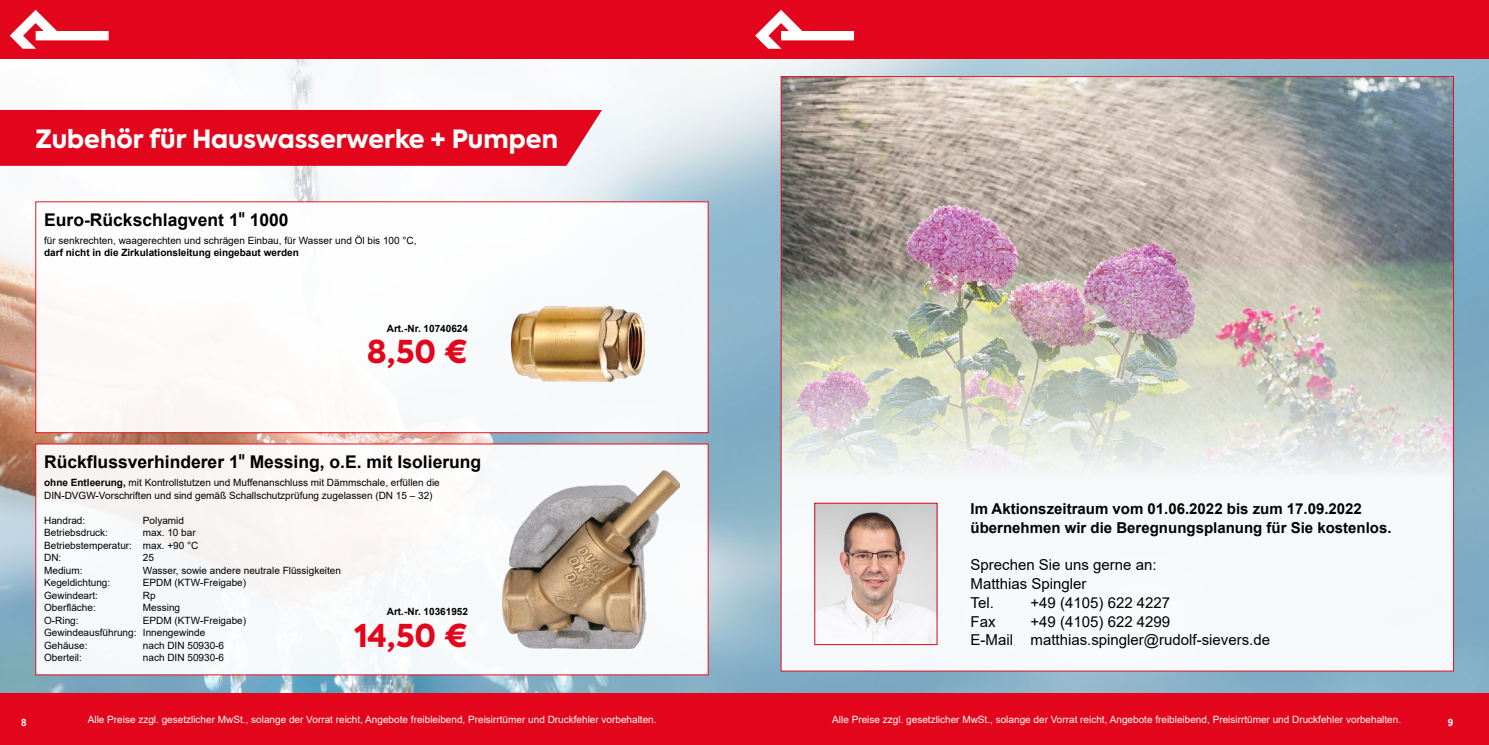
<style>
.page{position:relative;width:1489px;height:745px;background:#fff}
.page>*{position:absolute;margin:0;border:0;box-sizing:border-box;transform-origin:0 0}
.t1{font:800 31.25px "Axiforma";color:#e3051b}
.t2{font:800 25px "Axiforma";color:#fff}
.t3{font:700 17.5px "Arial";color:#000}
.t4{font:15px/18.8px "Arial";color:#000}
.t5{font:700 15px/18.8px "Arial";color:#000}
.t6{font:10px/12.5px "Arial";color:#000}
.t7{font:10px "Arial";color:#fff}
.t8{font:700 10px "Arial";color:#000}
.t9{font:700 10px "Arial";color:#fff}
.s1{font-family:"Dirty Headline";font-weight:400}
.s2{font-weight:700}
</style>
<div class="page">
<img style="left:0;top:58px;width:1488px;height:635px">
<div style="left:0;top:693px;width:1488px;height:51px;background:#e3051b"></div>
<div style="left:781px;top:76px;width:672px;height:594px;background:#f6f9fa"></div>
<img style="left:782px;top:78px;width:669px;height:390px">
<div style="left:35px;top:201px;width:673px;height:232px;background:#fff;border:1px solid #e3051b"></div>
<div style="left:35px;top:443px;width:673px;height:231px;background:#f7f9fa"></div>
<div style="left:0;top:0;width:750px;height:58px;background:#e3051b"></div>
<svg style="left:10px;top:10px;width:99px;height:39px"></svg>
<div style="left:738px;top:0;width:750px;height:58px;background:#e3051b"></div>
<svg style="left:755px;top:10px;width:99px;height:39px"></svg>
<img style="left:511px;top:306px;width:133px;height:75px">
<div style="left:0;top:110px;width:602px;height:56px;background:#e3051b"></div>
<img style="left:502px;top:470px;width:177px;height:178px">
<img style="left:816px;top:504px;width:119px;height:138px">
<div style="left:814px;top:502px;width:123px;height:142px;border:1px solid #e3051b"></div>
<h2 class="t2" style="left:35px;top:121px;width:524px">Zubehör für Hauswasserwerke + Pumpen</h2>
<h3 class="t3" style="left:44px;top:207px;width:246px">Euro-Rückschlagvent 1<span class="s1">"</span> 1000</h3>
<p class="t6" style="left:44px;top:234px;width:374px">für senkrechten, waagerechten und schrägen Einbau, für Wasser und Öl bis 100 °C,</p>
<p class="t8" style="left:44px;top:246px;width:256px">darf nicht in die Zirkulationsleitung eingebaut werden</p>
<p class="t8" style="left:387px;top:321px;width:83px">Art.-Nr. 10740624</p>
<h1 class="t1" style="left:367px;top:330px;width:103px">8,50 €</h1>
<h3 class="t3" style="left:44px;top:449px;width:438px">Rückflussverhinderer 1<span class="s1">"</span> Messing, o.E. mit Isolierung</h3>
<p class="t6" style="left:44px;top:476px;width:397px"><span class="s2">ohne Entleerung,</span> mit Kontrollstutzen und Muffenanschluss mit Dämmschale, erfüllen die<br>DIN-DVGW-Vorschriften und sind gemäß Schallschutzprüfung zugelassen (DN 15 – 32)</p>
<p class="t6" style="left:44px;top:513px;width:43px">Handrad:</p>
<p class="t6" style="left:143px;top:513px;width:43px">Polyamid</p>
<p class="t6" style="left:44px;top:526px;width:65px">Betriebsdruck:</p>
<p class="t6" style="left:44px;top:526px;width:156px;text-indent:99px">max. 10 bar<br>Betriebstemperatur: max. +90 °C<br>DN:</p>
<p class="t6" style="left:143px;top:551px;width:13px">25</p>
<p class="t6" style="left:44px;top:563px;width:40px">Medium:</p>
<p class="t6" style="left:143px;top:563px;width:200px">Wasser, sowie andere neutrale Flüssigkeiten</p>
<p class="t6" style="left:44px;top:576px;width:68px">Kegeldichtung:</p>
<p class="t6" style="left:143px;top:576px;width:105px">EPDM (KTW-Freigabe)</p>
<p class="t6" style="left:44px;top:588px;width:55px">Gewindeart:</p>
<p class="t6" style="left:143px;top:588px;width:14px">Rp</p>
<p class="t6" style="left:44px;top:601px;width:53px">Oberfläche:</p>
<p class="t6" style="left:143px;top:601px;width:39px">Messing</p>
<p class="t6" style="left:44px;top:613px;width:36px">O-Ring:</p>
<p class="t6" style="left:44px;top:613px;width:203px;text-indent:99px">EPDM (KTW-Freigabe)<br>Gewindeausführung: Innengewinde<br>Gehäuse:</p>
<p class="t6" style="left:143px;top:638px;width:83px">nach DIN 50930-6</p>
<p class="t6" style="left:44px;top:651px;width:39px">Oberteil:</p>
<p class="t6" style="left:143px;top:651px;width:83px">nach DIN 50930-6</p>
<p class="t8" style="left:387px;top:604px;width:83px">Art.-Nr. 10361952</p>
<h1 class="t1" style="left:354px;top:613px;width:115px">14,50 €</h1>
<h3 class="t5" style="left:970px;top:499px;width:422px">Im Aktionszeitraum vom 01.06.2022 bis zum 17.09.2022 übernehmen wir die Beregnungsplanung für Sie kostenlos.</h3>
<h3 class="t4" style="left:970px;top:555px;width:187px">Sprechen Sie uns gerne an:<br>Matthias Spingler<br>Tel.</h3>
<h3 class="t4" style="left:1030px;top:592px;width:141px">+49 (4105) 622 4227</h3>
<h3 class="t4" style="left:970px;top:611px;width:301px;text-indent:60px">+49 (4105) 622 4299<br>E-Mail matthias.spingler@rudolf-sievers.de</h3>
<h3 class="t4" style="left:970px;top:611px;width:27px">Fax</h3>
<p class="t9" style="left:21px;top:715px;width:7px">8</p>
<p class="t7" style="left:88px;top:712px;width:570px">Alle Preise zzgl. gesetzlicher MwSt., solange der Vorrat reicht, Angebote freibleibend, Preisirrtümer und Druckfehler vorbehalten.</p>
<p class="t7" style="left:832px;top:712px;width:570px">Alle Preise zzgl. gesetzlicher MwSt., solange der Vorrat reicht, Angebote freibleibend, Preisirrtümer und Druckfehler vorbehalten.</p>
<p class="t9" style="left:1447px;top:715px;width:7px">9</p>
</div>
